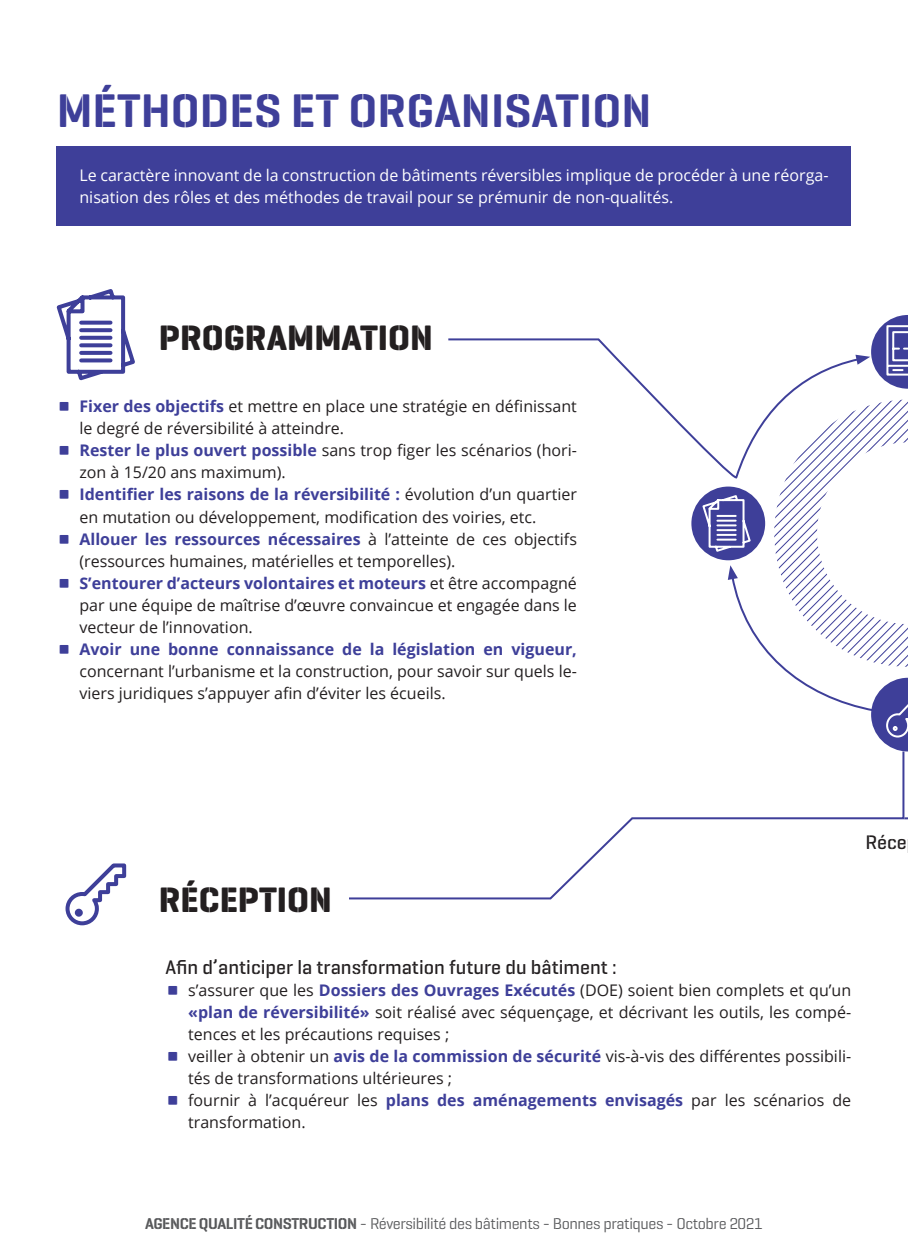
<style>
.page{position:relative;width:908px;height:1248px;background:#fff}
.page>*{position:absolute;margin:0;border:0;box-sizing:border-box;transform-origin:0 0}
.TP{font:600 48px "Geogrotesque Stencil A";color:#3e3f99}
.TB_Black{font:700 36px "Geogrotesque Stencil A";color:#231f20}
.t1{font:700 36px "Geogrotesque Stencil A";color:#3e3f99}
.T4{font:500 20px "Geogrotesque Stencil A";color:#231f20}
.t2{font:16px/22px "Open Sans";color:#231f20}
.P_violet{font:16px/22px "Open Sans";color:#fff}
.t3{font:16px "Geogrotesque Stencil A";letter-spacing:-.025em;color:#57585a}
.s1{font-weight:700;color:#3e3f99}
.s2{font-weight:600}
</style>
<div class="page">
<div style="left:57px;top:146px;width:793px;height:80px;background:#3e3f99"></div>
<svg style="left:349px;top:751px;width:556px;height:149px"></svg>
<svg style="left:56px;top:289px;width:79px;height:92px"></svg>
<svg style="left:65px;top:863px;width:62px;height:63px"></svg>
<div style="left:691px;top:486px;width:73px;height:74px;background:#3e3f99;border-radius:50%"></div>
<svg style="left:700px;top:399px;width:207px;height:352px"></svg>
<svg style="left:448px;top:338px;width:413px;height:148px"></svg>
<svg style="left:855px;top:315px;width:52px;height:73px"></svg>
<p class="TP" style="left:57px;top:81px;width:596px">MÉTHODES ET ORGANISATION</p>
<p class="P_violet" style="left:79px;top:164px;width:750px">Le caractère innovant de la construction de bâtiments réversibles implique de procéder à une réorga&shy;nisation des rôles et des méthodes de travail pour se prémunir de non-qualités.</p>
<p class="TB_Black" style="left:159px;top:315px;width:275px">PROGRAMMATION</p>
<p class="t1" style="left:57px;top:383px;width:16px">Δ</p>
<p class="t2" style="left:79px;top:395px;width:499px"><span class="s1">Fixer des objectifs</span> et mettre en place une stratégie en définissant le degré de réversibilité à atteindre.</p>
<p class="t1" style="left:57px;top:427px;width:16px">Δ</p>
<p class="t2" style="left:79px;top:439px;width:499px"><span class="s1">Rester le plus ouvert possible</span> sans trop figer les scénarios (hori&shy;zon à 15/20 ans maximum).</p>
<p class="t1" style="left:57px;top:471px;width:16px">Δ</p>
<p class="t2" style="left:79px;top:483px;width:499px"><span class="s1">Identifier les raisons de la réversibilité :</span> évolution d’un quartier en mutation ou développement, modification des voiries, etc.</p>
<p class="t1" style="left:57px;top:515px;width:16px">Δ</p>
<p class="t2" style="left:79px;top:527px;width:499px"><span class="s1">Allouer les ressources nécessaires</span> à l’atteinte de ces objectifs (ressources humaines, matérielles et temporelles).</p>
<p class="t1" style="left:57px;top:559px;width:16px">Δ</p>
<p class="t2" style="left:79px;top:571px;width:499px;text-align:justify"><span class="s1">S’entourer d’acteurs volontaires et moteurs</span> et être accompagné par une équipe de maîtrise d’œuvre convaincue et engagée dans le vecteur de l’innovation.</p>
<p class="t1" style="left:57px;top:625px;width:16px">Δ</p>
<p class="t2" style="left:79px;top:637px;width:499px;text-align:justify"><span class="s1">Avoir une bonne connaissance de la législation en vigueur, </span>concernant l’urbanisme et la construction, pour savoir sur quels le&shy;viers juridiques s’appuyer afin d’éviter les écueils.</p>
<p class="TB_Black" style="left:159px;top:877px;width:174px">RÉCEPTION</p>
<p class="T4" style="left:865px;top:830px;width:43px">Réce</p>
<p class="T4" style="left:165px;top:954px;width:452px">Afin d’anticiper la transformation future du bâtiment :</p>
<p class="t1" style="left:165px;top:967px;width:16px">Δ</p>
<p class="t2" style="left:188px;top:978px;width:664px;text-align:justify">s’assurer que les <span class="s1">Dossiers des Ouvrages Exécutés</span> (DOE) soient bien complets et qu’un <span class="s1">«plan de réversibilité»</span> soit réalisé avec séquençage, et décrivant les outils, les compé&shy;tences et les précautions requises ;</p>
<p class="t1" style="left:165px;top:1033px;width:16px">Δ</p>
<p class="t2" style="left:188px;top:1044px;width:664px">veiller à obtenir un <span class="s1">avis de la commission de sécurité</span> vis-à-vis des différentes possibili&shy;tés de transformations ultérieures ;</p>
<p class="t1" style="left:165px;top:1077px;width:16px">Δ</p>
<p class="t2" style="left:188px;top:1088px;width:664px">fournir à l’acquéreur les <span class="s1">plans des aménagements envisagés</span> par les scénarios de transformation.</p>
<p class="t3" style="left:145px;top:1213px;width:619px"><span class="s2">AGENCE QUALITÉ CONSTRUCTION</span> - Réversibilité des bâtiments - Bonnes pratiques - Octobre 2021</p>
</div>
